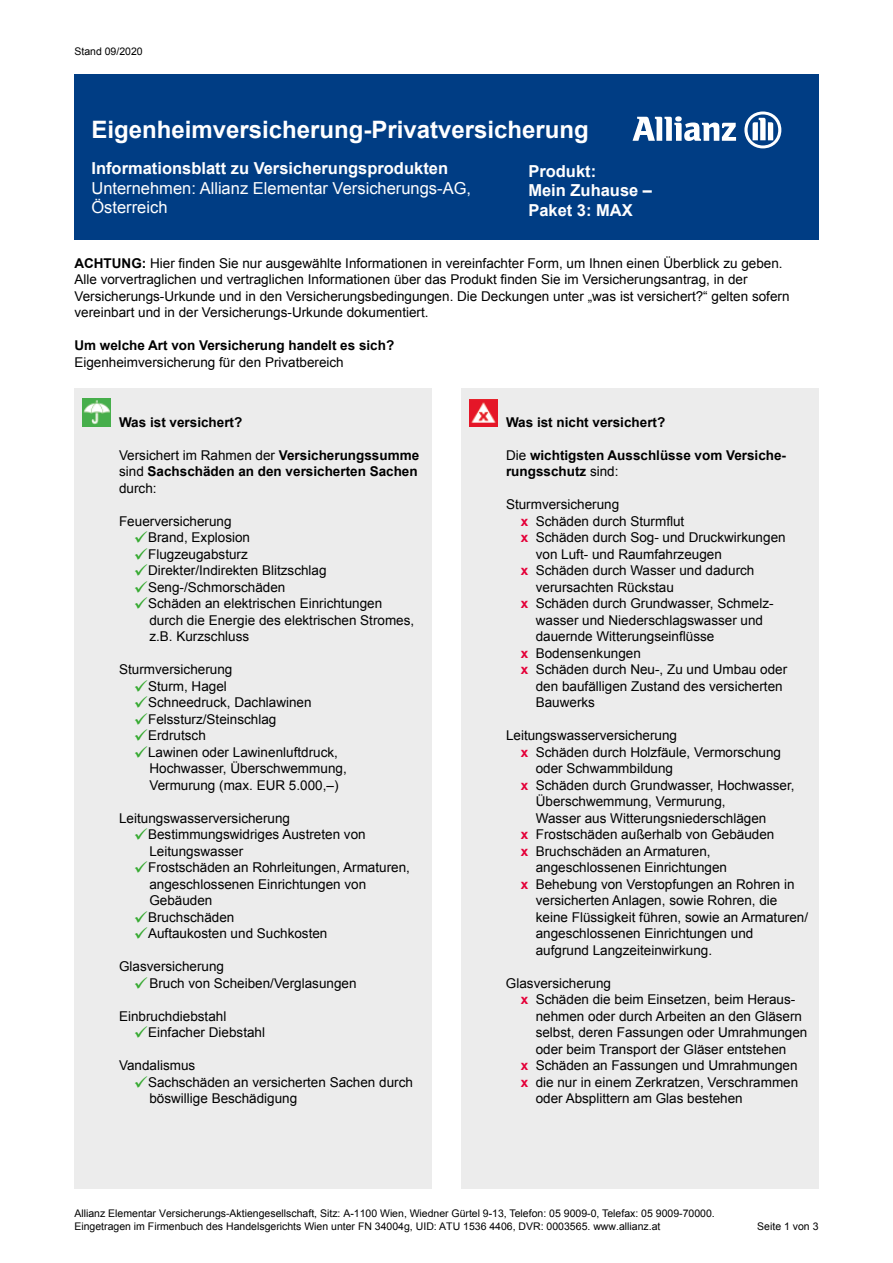
<style>
.page{position:relative;width:893px;height:1263px;background:#fff}
.page>*{position:absolute;margin:0;border:0;box-sizing:border-box;transform-origin:0 0}
.t1{font:700 24px "Arial";color:#fff}
.t2{font:700 16.5px/19.5px "Arial";color:#fff}
.t3{font:16.5px/19.5px "Arial";color:#fff}
.t4{font:13.5px/16.5px "Arial";color:#000}
.t5{font:700 13.5px/16.5px "Arial";color:#000;text-align:justify}
.t6{font:10.5px/12.8px "Arial";color:#000}
.s1{font-weight:700}
.s2{font-weight:400}
.s3{color:#37aa32}
.s4{font-weight:700;color:#e40038}
</style>
<div class="page">
<div style="left:74px;top:388px;width:358px;height:800px;background:#ececec"></div>
<div style="left:74px;top:74px;width:745px;height:165px;background:#003d84"></div>
<img style="left:83px;top:399px;width:28px;height:28px">
<div style="left:461px;top:397px;width:358px;height:791px;background:#ececec"></div>
<img style="left:470px;top:399px;width:27px;height:28px">
<svg style="left:632px;top:116px;width:104px;height:25px"></svg>
<svg style="left:744px;top:111px;width:37px;height:37px"></svg>
<p class="t6" style="left:74px;top:45px;width:70px">Stand 09/2020</p>
<h1 class="t1" style="left:91px;top:114px;width:499px">Eigenheimversicherung-Privatversicherung</h1>
<p class="t2" style="left:91px;top:159px;width:358px">Informationsblatt zu Versicherungsprodukten</p>
<p class="t3" style="left:91px;top:178px;width:381px">Unternehmen: Allianz Elementar Versicherungs-AG,<br>Österreich</p>
<p class="t2" style="left:528px;top:162px;width:125px">Produkt:<br>Mein Zuhause –<br>Paket 3: MAX</p>
<p class="t4" style="left:74px;top:255px;width:717px"><span class="s1">ACHTUNG:</span> Hier finden Sie nur ausgewählte Informationen in vereinfachter Form, um Ihnen einen Überblick zu geben.<br>Alle vorvertraglichen und vertraglichen Informationen über das Produkt finden Sie im Versicherungsantrag, in der Versicherungs-Urkunde und in den Versicherungsbedingungen. Die Deckungen unter „was ist versichert?“ gelten sofern vereinbart und in der Versicherungs-Urkunde dokumentiert.</p>
<p class="t5" style="left:74px;top:338px;width:321px">Um welche Art von Versicherung handelt es sich?</p>
<p class="t4" style="left:74px;top:354px;width:271px">Eigenheimversicherung für den Privatbereich</p>
<p class="t5" style="left:119px;top:414px;width:125px">Was ist versichert?</p>
<p class="t5" style="left:119px;top:447px;width:302px"><span class="s2">Versichert im Rahmen der</span> Versicherungssumme <span class="s2">sind</span> Sachschäden an den versicherten Sachen <span class="s2">durch:</span></p>
<p class="t4" style="left:119px;top:513px;width:114px">Feuerversicherung</p>
<p class="t4" style="left:134px;top:529px;width:118px"><span class="s3">✓</span>Brand, Explosion</p>
<p class="t4" style="left:134px;top:546px;width:115px"><span class="s3">✓</span>Flugzeugabsturz</p>
<p class="t4" style="left:134px;top:562px;width:194px"><span class="s3">✓</span>Direkter/Indirekten Blitzschlag</p>
<p class="t4" style="left:134px;top:579px;width:153px"><span class="s3">✓</span>Seng-/Schmorschäden</p>
<p class="t4" style="left:149px;top:595px;width:266px;text-indent:-15px"><span class="s3">✓</span>Schäden an elektrischen Einrichtungen durch die Energie des elektrischen Stromes, z.B. Kurzschluss</p>
<p class="t4" style="left:119px;top:661px;width:115px">Sturmversicherung</p>
<p class="t4" style="left:134px;top:678px;width:94px"><span class="s3">✓</span>Sturm, Hagel</p>
<p class="t4" style="left:134px;top:694px;width:179px"><span class="s3">✓</span>Schneedruck, Dachlawinen</p>
<p class="t4" style="left:134px;top:711px;width:144px"><span class="s3">✓</span>Felssturz/Steinschlag</p>
<p class="t4" style="left:134px;top:727px;width:73px"><span class="s3">✓</span>Erdrutsch</p>
<p class="t4" style="left:149px;top:744px;width:199px;text-indent:-15px"><span class="s3">✓</span>Lawinen oder Lawinenluftdruck,<br>Hochwasser, Überschwemmung,<br>Vermurung (max. EUR 5.000,–)</p>
<p class="t4" style="left:119px;top:810px;width:173px">Leitungswasserversicherung</p>
<p class="t4" style="left:149px;top:826px;width:218px;text-indent:-15px"><span class="s3">✓</span>Bestimmungswidriges Austreten von<br>Leitungswasser</p>
<p class="t4" style="left:149px;top:859px;width:262px;text-indent:-15px"><span class="s3">✓</span>Frostschäden an Rohrleitungen, Armaturen, angeschlossenen Einrichtungen von<br>Gebäuden</p>
<p class="t4" style="left:134px;top:909px;width:102px"><span class="s3">✓</span>Bruchschäden</p>
<p class="t4" style="left:134px;top:925px;width:195px"><span class="s3">✓</span>Auftaukosten und Suchkosten</p>
<p class="t4" style="left:119px;top:958px;width:107px">Glasversicherung</p>
<p class="t4" style="left:134px;top:975px;width:224px"><span class="s3">✓</span>Bruch von Scheiben/Verglasungen</p>
<p class="t4" style="left:119px;top:1008px;width:109px">Einbruchdiebstahl</p>
<p class="t4" style="left:134px;top:1024px;width:133px"><span class="s3">✓</span>Einfacher Diebstahl</p>
<p class="t4" style="left:119px;top:1057px;width:78px">Vandalismus</p>
<p class="t4" style="left:149px;top:1074px;width:265px;text-indent:-15px"><span class="s3">✓</span>Sachschäden an versicherten Sachen durch böswillige Beschädigung</p>
<p class="t5" style="left:506px;top:414px;width:161px">Was ist nicht versichert?</p>
<p class="t5" style="left:506px;top:447px;width:282px"><span class="s2">Die</span> wichtigsten Ausschlüsse vom Versiche&shy;rungsschutz <span class="s2">sind:</span></p>
<p class="t4" style="left:506px;top:496px;width:115px">Sturmversicherung</p>
<p class="t4" style="left:521px;top:513px;width:165px"><span class="s4">x</span> Schäden durch Sturmflut</p>
<p class="t4" style="left:521px;top:529px;width:266px"><span class="s4">x</span> Schäden durch Sog- und Druckwirkungen</p>
<p class="t4" style="left:536px;top:546px;width:188px">von Luft- und Raumfahrzeugen</p>
<p class="t4" style="left:521px;top:562px;width:235px"><span class="s4">x</span> Schäden durch Wasser und dadurch</p>
<p class="t4" style="left:536px;top:579px;width:140px">verursachten Rückstau</p>
<p class="t4" style="left:521px;top:595px;width:254px"><span class="s4">x</span> Schäden durch Grundwasser, Schmelz-</p>
<p class="t4" style="left:536px;top:612px;width:229px">wasser und Niederschlagswasser und</p>
<p class="t4" style="left:536px;top:628px;width:180px">dauernde Witterungseinflüsse</p>
<p class="t4" style="left:521px;top:645px;width:121px"><span class="s4">x</span> Bodensenkungen</p>
<p class="t4" style="left:521px;top:661px;width:268px"><span class="s4">x</span> Schäden durch Neu-, Zu und Umbau oder</p>
<p class="t4" style="left:536px;top:678px;width:248px">den baufälligen Zustand des versicherten</p>
<p class="t4" style="left:536px;top:694px;width:61px">Bauwerks</p>
<p class="t4" style="left:506px;top:727px;width:173px">Leitungswasserversicherung</p>
<p class="t4" style="left:521px;top:744px;width:262px"><span class="s4">x</span> Schäden durch Holzfäule, Vermorschung</p>
<p class="t4" style="left:536px;top:760px;width:139px">oder Schwammbildung</p>
<p class="t4" style="left:521px;top:777px;width:275px"><span class="s4">x</span> Schäden durch Grundwasser, Hochwasser,</p>
<p class="t4" style="left:536px;top:793px;width:191px">Überschwemmung, Vermurung,</p>
<p class="t4" style="left:536px;top:810px;width:232px">Wasser aus Witterungsniederschlägen</p>
<p class="t4" style="left:521px;top:826px;width:255px"><span class="s4">x</span> Frostschäden außerhalb von Gebäuden</p>
<p class="t4" style="left:521px;top:843px;width:191px"><span class="s4">x</span> Bruchschäden an Armaturen,</p>
<p class="t4" style="left:536px;top:859px;width:193px">angeschlossenen Einrichtungen</p>
<p class="t4" style="left:521px;top:876px;width:275px"><span class="s4">x</span> Behebung von Verstopfungen an Rohren in</p>
<p class="t4" style="left:536px;top:892px;width:243px">versicherten Anlagen, sowie Rohren, die</p>
<p class="t4" style="left:536px;top:909px;width:274px">keine Flüssigkeit führen, sowie an Armaturen/</p>
<p class="t4" style="left:536px;top:925px;width:219px">angeschlossenen Einrichtungen und</p>
<p class="t4" style="left:536px;top:942px;width:178px">aufgrund Langzeiteinwirkung.</p>
<p class="t4" style="left:506px;top:975px;width:107px">Glasversicherung</p>
<p class="t4" style="left:521px;top:991px;width:276px"><span class="s4">x</span> Schäden die beim Einsetzen, beim Heraus-</p>
<p class="t4" style="left:536px;top:1008px;width:268px">nehmen oder durch Arbeiten an den Gläsern</p>
<p class="t4" style="left:536px;top:1024px;width:273px">selbst, deren Fassungen oder Umrahmungen</p>
<p class="t4" style="left:536px;top:1041px;width:252px">oder beim Transport der Gläser entstehen</p>
<p class="t4" style="left:521px;top:1057px;width:278px"><span class="s4">x</span> Schäden an Fassungen und Umrahmungen</p>
<p class="t4" style="left:521px;top:1074px;width:279px"><span class="s4">x</span> die nur in einem Zerkratzen, Verschrammen</p>
<p class="t4" style="left:536px;top:1090px;width:209px">oder Absplittern am Glas bestehen</p>
<p class="t6" style="left:74px;top:1207px;width:642px">Allianz Elementar Versicherungs-Aktiengesellschaft, Sitz: A-1100 Wien, Wiedner Gürtel 9-13, Telefon: 05 9009-0, Telefax: 05 9009-70000.<br>Eingetragen im Firmenbuch des Handelsgerichts Wien unter FN 34004g, UID: ATU 1536 4406, DVR: 0003565. www.allianz.at</p>
<p class="t6" style="left:757px;top:1219px;width:63px">Seite 1 von 3</p>
</div>
